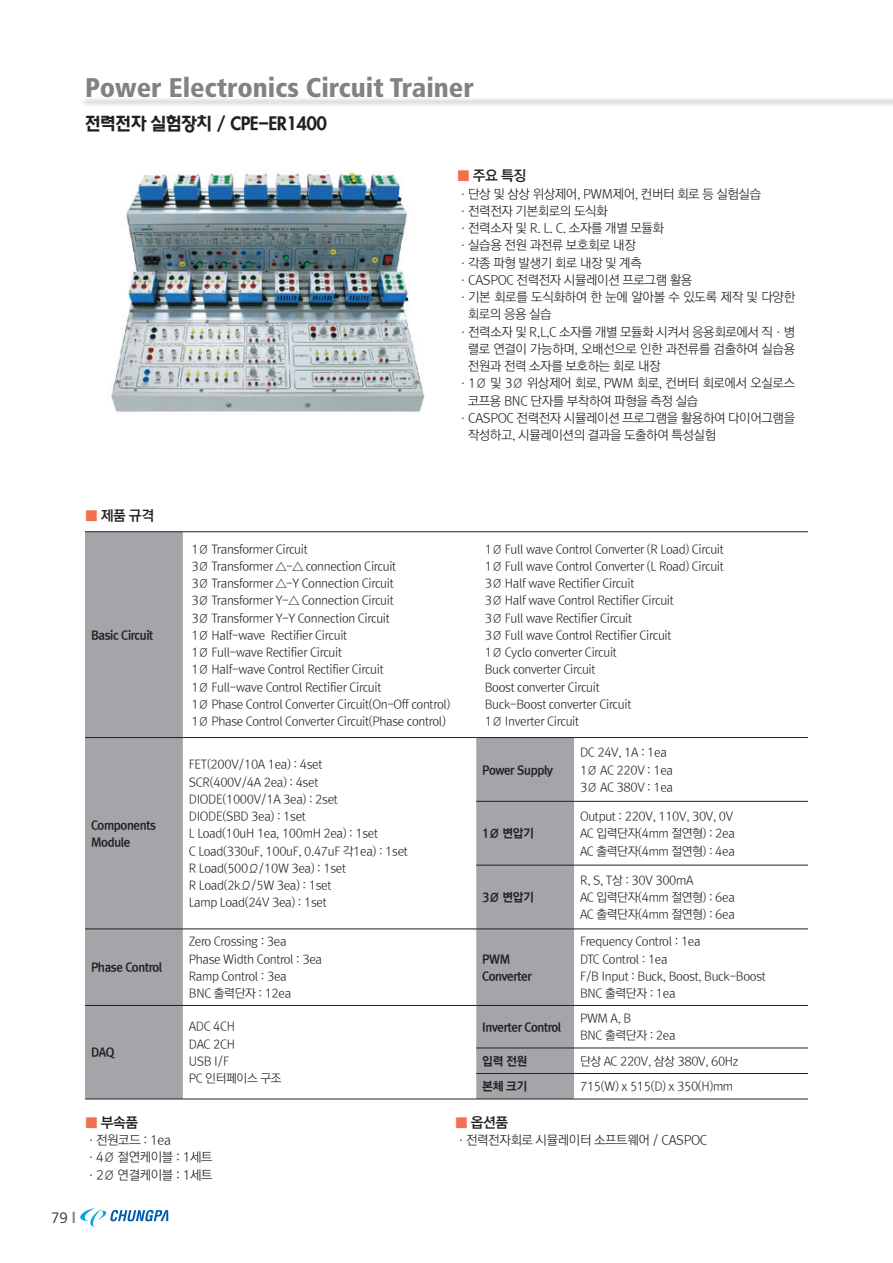
<style>
.page{position:relative;width:893px;height:1263px;background:#fff}
.page>*{position:absolute;margin:0;border:0;box-sizing:border-box;transform-origin:0 0}
.t1{font:900 condensed 27px "Frutiger LT Std";color:#808285}
.t2{font:700 18px "Jung";letter-spacing:-.03em;color:#231f20}
.t3{font:300 15px "Frutiger LT Std";color:#231f20}
.t4{font:14.25px "Rix Go B";letter-spacing:-.03em;color:#231f20}
.t5{font:12.75px/17.2px "Rix Go L";letter-spacing:-.03em;color:#231f20}
.t6{font:12px/17.2px "Rix Go L";letter-spacing:-.03em;color:#231f20}
.t7{font:12px/17.2px "Rix Go EB";letter-spacing:-.03em;color:#231f20}
.s1{color:#f36f51}
.s2{font-weight:700;color:#808285}
</style>
<div class="page">
<svg style="left:80px;top:1208px;width:88px;height:18px"></svg>
<img style="left:111px;top:172px;width:314px;height:240px">
<svg style="left:85px;top:532px;width:489px;height:567px"></svg>
<hr style="left:85px;top:531px;width:98px;height:1px;background:#231f20">
<hr style="left:183px;top:531px;width:293px;height:1px;background:#231f20">
<hr style="left:476px;top:531px;width:98px;height:1px;background:#231f20">
<hr style="left:574px;top:531px;width:234px;height:1px;background:#231f20">
<hr style="left:85px;top:737px;width:98px;height:1px;background:#231f20">
<hr style="left:183px;top:737px;width:293px;height:1px;background:#231f20">
<hr style="left:476px;top:737px;width:98px;height:1px;background:#231f20">
<hr style="left:574px;top:737px;width:234px;height:1px;background:#231f20">
<hr style="left:476px;top:801px;width:98px;height:1px;background:#231f20">
<hr style="left:574px;top:801px;width:234px;height:1px;background:#231f20">
<hr style="left:476px;top:865px;width:98px;height:1px;background:#231f20">
<hr style="left:574px;top:865px;width:234px;height:1px;background:#231f20">
<hr style="left:85px;top:929px;width:98px;height:1px;background:#231f20">
<hr style="left:183px;top:929px;width:293px;height:1px;background:#231f20">
<hr style="left:476px;top:929px;width:98px;height:1px;background:#231f20">
<hr style="left:574px;top:929px;width:234px;height:1px;background:#231f20">
<hr style="left:85px;top:1005px;width:98px;height:1px;background:#231f20">
<hr style="left:183px;top:1005px;width:293px;height:1px;background:#231f20">
<hr style="left:476px;top:1005px;width:98px;height:1px;background:#231f20">
<hr style="left:574px;top:1005px;width:234px;height:1px;background:#231f20">
<hr style="left:476px;top:1048px;width:98px;height:1px;background:#231f20">
<hr style="left:574px;top:1048px;width:234px;height:1px;background:#231f20">
<hr style="left:476px;top:1073px;width:98px;height:1px;background:#231f20">
<hr style="left:574px;top:1073px;width:234px;height:1px;background:#231f20">
<hr style="left:85px;top:1099px;width:98px;height:1px;background:#231f20">
<hr style="left:183px;top:1099px;width:293px;height:1px;background:#231f20">
<hr style="left:476px;top:1099px;width:98px;height:1px;background:#231f20">
<hr style="left:574px;top:1099px;width:234px;height:1px;background:#231f20">
<p class="t1" style="left:85px;top:71px;width:390px">Power Electronics Circuit Trainer</p>
<p class="t2" style="left:85px;top:115px;width:244px">전력전자 실험장치 / CPE-ER1400</p>
<p class="t4" style="left:457px;top:168px;width:71px"><span class="s1">■</span> 주요 특징</p>
<p class="t5" style="left:457px;top:185px;width:306px">ㆍ단상 및 삼상 위상제어, PWM제어, 컨버터 회로 등 실험실습</p>
<p class="t5" style="left:457px;top:202px;width:152px">ㆍ전력전자 기본회로의 도식화</p>
<p class="t5" style="left:457px;top:220px;width:208px">ㆍ전력소자 및 R. L. C. 소자를 개별 모듈화</p>
<p class="t5" style="left:457px;top:237px;width:180px">ㆍ실습용 전원 과전류 보호회로 내장</p>
<p class="t5" style="left:457px;top:254px;width:186px">ㆍ각종 파형 발생기 회로 내장 및 계측</p>
<p class="t5" style="left:457px;top:271px;width:237px">ㆍCASPOC 전력전자 시뮬레이션 프로그램 활용</p>
<p class="t5" style="left:457px;top:289px;width:340px">ㆍ기본 회로를 도식화하여 한 눈에 알아볼 수 있도록 제작 및 다양한</p>
<p class="t5" style="left:468px;top:306px;width:86px">회로의 응용 실습</p>
<p class="t5" style="left:457px;top:323px;width:339px">ㆍ전력소자 및 R,L,C 소자를 개별 모듈화 시켜서 응용회로에서 직ㆍ병</p>
<p class="t5" style="left:468px;top:340px;width:329px">렬로 연결이 가능하며, 오배선으로 인한 과전류를 검출하여 실습용</p>
<p class="t5" style="left:468px;top:358px;width:194px">전원과 전력 소자를 보호하는 회로 내장</p>
<p class="t5" style="left:457px;top:375px;width:340px">ㆍ1Ø 및 3Ø 위상제어 회로, PWM 회로, 컨버터 회로에서 오실로스</p>
<p class="t5" style="left:468px;top:392px;width:232px">코프용 BNC 단자를 부착하여 파형을 측정 실습</p>
<p class="t5" style="left:457px;top:409px;width:340px">ㆍCASPOC 전력전자 시뮬레이션 프로그램을 활용하여 다이어그램을</p>
<p class="t5" style="left:468px;top:427px;width:250px">작성하고, 시뮬레이션의 결과을 도출하여 특성실험</p>
<p class="t4" style="left:85px;top:508px;width:71px"><span class="s1">■</span> 제품 규격</p>
<p class="t7" style="left:91px;top:627px;width:64px">Basic Circuit</p>
<p class="t7" style="left:91px;top:817px;width:67px">Components<br>Module</p>
<p class="t7" style="left:91px;top:959px;width:73px">Phase Control</p>
<p class="t7" style="left:91px;top:1044px;width:25px">DAQ</p>
<p class="t6" style="left:191px;top:540px;width:261px">1Ø Transformer Circuit<br>3Ø Transformer △-△ connection Circuit<br>3Ø Transformer △-Y Connection Circuit<br>3Ø Transformer Y-△ Connection Circuit<br>3Ø Transformer Y-Y Connection Circuit<br>1Ø Half-wave Rectifier Circuit<br>1Ø Full-wave Rectifier Circuit<br>1Ø Half-wave Control Rectifier Circuit<br>1Ø Full-wave Control Rectifier Circuit<br>1Ø Phase Control Converter Circuit(On-Off control)<br>1Ø Phase Control Converter Circuit(Phase control)</p>
<p class="t6" style="left:485px;top:540px;width:241px">1Ø Full wave Control Converter (R Load) Circuit<br>1Ø Full wave Control Converter (L Road) Circuit<br>3Ø Half wave Rectifier Circuit<br>3Ø Half wave Control Rectifier Circuit<br>3Ø Full wave Rectifier Circuit<br>3Ø Full wave Control Rectifier Circuit<br>1Ø Cyclo converter Circuit<br>Buck converter Circuit<br>Boost converter Circuit<br>Buck-Boost converter Circuit<br>1Ø Inverter Circuit</p>
<p class="t6" style="left:189px;top:756px;width:221px">FET(200V/10A 1ea) : 4set<br>SCR(400V/4A 2ea) : 4set<br>DIODE(1000V/1A 3ea) : 2set<br>DIODE(SBD 3ea) : 1set<br>L Load(10uH 1ea, 100mH 2ea) : 1set<br>C Load(330uF, 100uF, 0.47uF 각1ea) : 1set<br>R Load(500Ω/10W 3ea) : 1set<br>R Load(2kΩ/5W 3ea) : 1set<br>Lamp Load(24V 3ea) : 1set</p>
<p class="t7" style="left:482px;top:761px;width:72px">Power Supply</p>
<p class="t7" style="left:482px;top:825px;width:53px">1Ø 변압기</p>
<p class="t7" style="left:482px;top:889px;width:53px">3Ø 변압기</p>
<p class="t6" style="left:189px;top:933px;width:135px">Zero Crossing : 3ea<br>Phase Width Control : 3ea<br>Ramp Control : 3ea<br>BNC 출력단자 : 12ea</p>
<p class="t7" style="left:482px;top:950px;width:51px">PWM<br>Converter</p>
<p class="t6" style="left:580px;top:744px;width:95px">DC 24V, 1A : 1ea<br>1Ø AC 220V : 1ea<br>3Ø AC 380V : 1ea</p>
<p class="t6" style="left:580px;top:808px;width:156px">Output : 220V, 110V, 30V, 0V<br>AC 입력단자(4mm 절연형) : 2ea<br>AC 출력단자(4mm 절연형) : 4ea</p>
<p class="t6" style="left:580px;top:872px;width:156px">R, S, T상 : 30V 300mA<br>AC 입력단자(4mm 절연형) : 6ea<br>AC 출력단자(4mm 절연형) : 6ea</p>
<p class="t6" style="left:580px;top:933px;width:187px">Frequency Control : 1ea<br>DTC Control : 1ea<br>F/B Input : Buck, Boost, Buck-Boost<br>BNC 출력단자 : 1ea</p>
<p class="t6" style="left:189px;top:1018px;width:94px">ADC 4CH<br>DAC 2CH<br>USB I/F<br>PC 인터페이스 구조</p>
<p class="t7" style="left:482px;top:1019px;width:81px">Inverter Control</p>
<p class="t6" style="left:580px;top:1010px;width:97px">PWM A, B<br>BNC 출력단자 : 2ea</p>
<p class="t7" style="left:482px;top:1053px;width:46px">입력 전원</p>
<p class="t6" style="left:580px;top:1052px;width:160px">단상 AC 220V, 삼상 380V, 60Hz</p>
<p class="t7" style="left:482px;top:1078px;width:46px">본체 크기</p>
<p class="t6" style="left:580px;top:1078px;width:155px">715(W) x 515(D) x 350(H)mm</p>
<p class="t4" style="left:85px;top:1115px;width:55px"><span class="s1">■</span> 부속품</p>
<p class="t5" style="left:85px;top:1132px;width:129px">ㆍ전원코드 : 1ea<br>ㆍ4Ø 절연케이블 : 1세트ㆍ2Ø 연결케이블 : 1세트</p>
<p class="t4" style="left:455px;top:1115px;width:55px"><span class="s1">■</span> 옵션품</p>
<p class="t5" style="left:455px;top:1132px;width:254px">ㆍ전력전자회로 시뮬레이터 소프트웨어 / CASPOC</p>
<p class="t3" style="left:51px;top:1210px;width:27px">79 <span class="s2">l</span></p>
</div>
